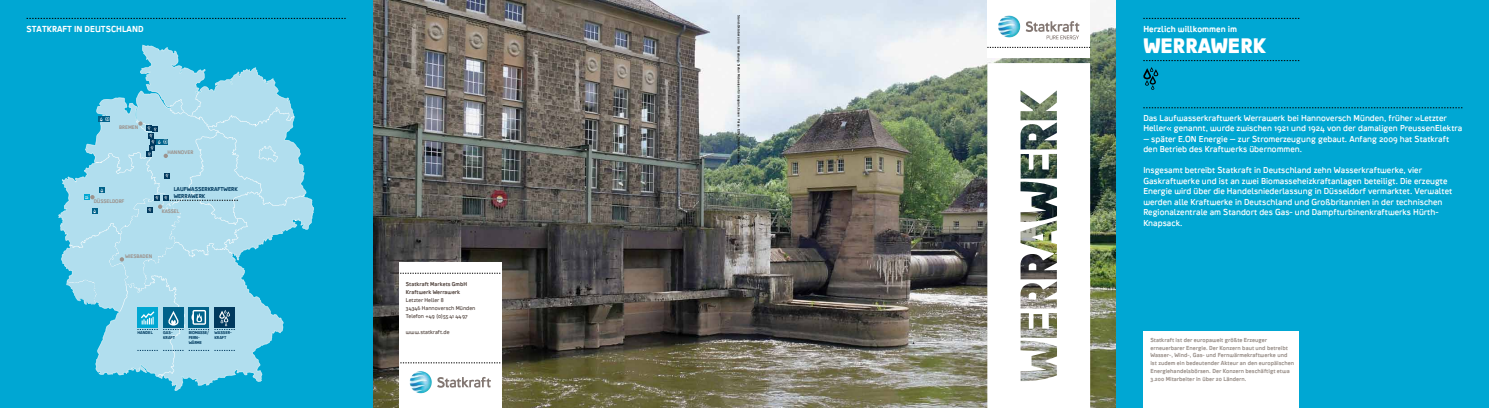
<style>
.page{position:relative;width:1489px;height:408px;background:#fff}
.page>*{position:absolute;margin:0;border:0;box-sizing:border-box;transform-origin:0 0}
.t1{font:20px "Crank 8 Plus Five";color:#fff}
.t2{font:8.44px/10.5px "Crank 8";color:#fff}
.t3{font:8.44px "Crank 8 Plus Two";color:#fff}
.t4{font:5.62px/7.9px "Crank 8 Plus Two";color:#9c928c}
.t5{font:5.44px/7.9px "Crank 8";color:#574a44}
.t6{font:5.44px/7.9px "Crank 8 Plus Two";color:#574a44}
.t7{font:5.44px/6.9px "Crank 8 Plus Two";letter-spacing:-.01em;color:#00395e}
.t8{font:5px "Crank 8 Plus Two";letter-spacing:-.01em;color:#9c928c}
.t9{font:4.06px/4.9px "Crank 8 Plus Two Tab";color:#00395e}
.t10{font:4.06px/4.9px "Crank 8 Plus Two Tab";letter-spacing:-.035em;color:#00395e}
.t11{font:3.12px "Crank 8";color:#000}
</style>
<div class="page">
<img style="left:372px;top:0;width:744px;height:407px">
<div style="left:0;top:0;width:372px;height:407px;background:#00a7d3"></div>
<svg style="left:27px;top:18px;width:318px;height:1px"></svg>
<div style="left:1116px;top:0;width:372px;height:407px;background:#00a7d3"></div>
<svg style="left:1143px;top:60px;width:156px;height:1px"></svg>
<svg style="left:1143px;top:107px;width:319px;height:1px"></svg>
<svg style="left:1143px;top:18px;width:156px;height:1px"></svg>
<div style="left:399px;top:262px;width:102px;height:145px;background:#fff"></div>
<svg style="left:400px;top:362px;width:100px;height:1px"></svg>
<svg style="left:400px;top:273px;width:100px;height:1px"></svg>
<svg style="left:437px;top:377px;width:54px;height:10px"></svg>
<img style="left:409px;top:371px;width:23px;height:22px;border-radius:11px">
<div style="left:987px;top:0;width:103px;height:58px;background:#fff"></div>
<svg style="left:987px;top:47px;width:103px;height:1px"></svg>
<svg style="left:1025px;top:21px;width:54px;height:18px"></svg>
<img style="left:998px;top:15px;width:22px;height:23px;border-radius:11px">
<svg style="left:987px;top:63px;width:103px;height:344px"></svg>
<svg style="left:1143px;top:67px;width:15px;height:23px"></svg>
<svg style="left:58px;top:45px;width:256px;height:345px"></svg>
<div style="left:1143px;top:331px;width:156px;height:76px;background:#fff"></div>
<p class="t3" style="left:27px;top:23px;width:117px">Statkraft in Deutschland</p>
<p class="t8" style="left:119px;top:124px;width:21px">Bremen</p>
<p class="t8" style="left:94px;top:198px;width:32px">Düsseldorf</p>
<p class="t8" style="left:167px;top:148px;width:27px">Hannover</p>
<p class="t7" style="left:174px;top:185px;width:66px">Laufwass erkraftwerk<br>Werrawerk</p>
<p class="t8" style="left:162px;top:208px;width:19px">Kass el</p>
<p class="t8" style="left:125px;top:253px;width:29px">Wiesbaden</p>
<p class="t9" style="left:137px;top:329px;width:17px">HANDEL</p>
<p class="t10" style="left:189px;top:329px;width:22px">BIOMASSE/<br>FERN-<br>WÄRME</p>
<p class="t9" style="left:163px;top:329px;width:14px">GAS-<br>KRAFT</p>
<p class="t9" style="left:214px;top:329px;width:19px">WASSER-<br>KRAFT</p>
<p class="t6" style="left:406px;top:280px;width:62px">Statkraft Markets GmbH<br>Kraftwerk Werrawerk</p>
<p class="t5" style="left:406px;top:296px;width:71px">Letzter Heller 8<br>34346 Hannoversch Münden<br>Telefon +49 (0)55 41 44 97</p>
<p class="t5" style="left:406px;top:327px;width:45px">www.statkraft.de</p>
<p class="t11" style="left:740px;top:15px;width:149px;rotate:90deg">Stand: Oktober 2010 Gestaltung: Stefan Michaelsen für ökoplan, Essen Fotos: E.ON, Stefan Michaelsen</p>
<p class="t3" style="left:1143px;top:23px;width:95px">Herzlich willkommen im</p>
<h1 class="t1" style="left:1143px;top:33px;width:124px">WERRAWERK</h1>
<p class="t2" style="left:1143px;top:112px;width:320px">Das Laufwasserkraftwerk Werrawerk bei Hannoversch Münden, früher »Letzter<br>Heller« genannt, wurde zwischen 1921 und 1924 von der damaligen PreussenElektra</p>
<p class="t2" style="left:1143px;top:133px;width:307px">– später E.ON Energie – zur Stromerzeugung gebaut. Anfang 2009 hat Statkraft den Betrieb des Kraftwerks übernommen.</p>
<p class="t2" style="left:1143px;top:165px;width:310px">Insgesamt betreibt Statkraft in Deutschland zehn Wasserkraftwerke, vier Gaskraftwerke und ist an zwei Biomasseheizkraftanlagen beteiligt. Die erzeugte Energie wird über die Handelsniederlassung in Düsseldorf vermarktet. Verwaltet werden alle Kraftwerke in Deutschland und Großbritannien in der technischen Regionalzentrale am Standort des Gas- und Dampfturbinenkraftwerks Hürth-Knapsack.</p>
<p class="t4" style="left:1150px;top:335px;width:145px">Statkraft ist der europaweit größte Erzeuger erneuerbarer Energie. Der Konzern baut und betreibt Wasser-, Wind-, Gas- und Fernwärmekraftwerke und ist zudem ein bedeutender Akteur an den europäischen Energiehandelsbörsen. Der Konzern beschäftigt etwa 3.200 Mitarbeiter in über 20 Ländern.</p>
</div>
